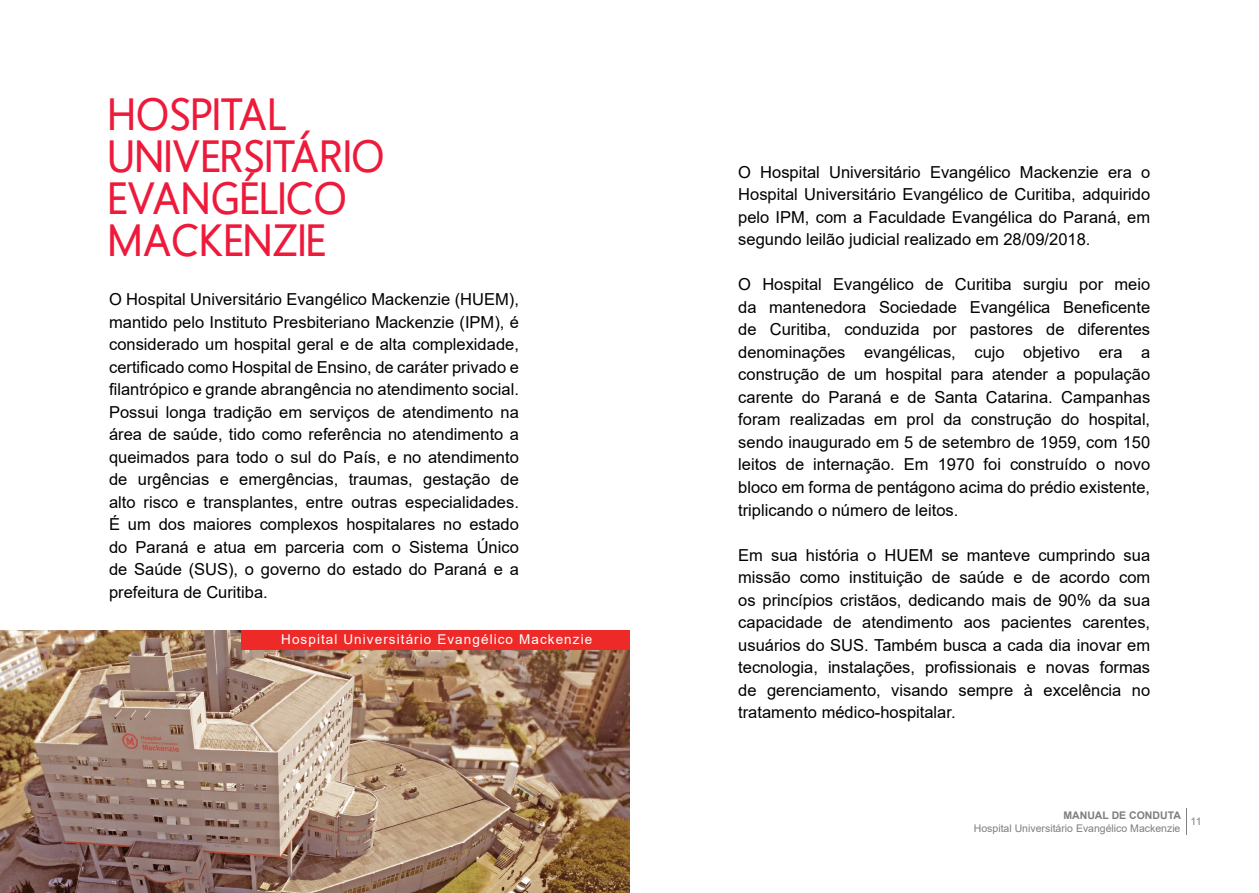
<style>
.page{position:relative;width:1259px;height:893px;background:#fff}
.page>*{position:absolute;margin:0;border:0;box-sizing:border-box;transform-origin:0 0}
.t1{font:700 45px/42px "Homizio";letter-spacing:.05em;color:#ed1a3b}
.t2{font:16.5px/22.5px "Arial";color:#000;text-align:justify}
.t3{font:13.5px "Arial";letter-spacing:.08em;color:#fff}
.t4{font:10.5px "Arial";color:#807e7e}
.t5{font:700 10.5px "Arial";color:#807e7e}
.t6{font:10.5px "Arial";color:#7f8080}
</style>
<div class="page">
<svg style="left:1186px;top:808px;width:1px;height:27px"></svg>
<img style="left:0;top:630px;width:629px;height:263px">
<div style="left:241px;top:630px;width:388px;height:20px;background:#ee2a29"></div>
<h1 class="t1" style="left:109px;top:93px;width:277px">HOSPITAL<br>UNIVERSITÁRIO<br>EVANGÉLICO<br>MACKENZIE</h1>
<p class="t2" style="left:109px;top:288px;width:411px">O Hospital Universitário Evangélico Mackenzie (HUEM), mantido pelo Instituto Presbiteriano Mackenzie (IPM), é considerado um hospital geral e de alta complexidade, certificado como Hospital de Ensino, de caráter privado e filantrópico e grande abrangência no atendimento social.<br>Possui longa tradição em serviços de atendimento na área de saúde, tido como referência no atendimento a queimados para todo o sul do País, e no atendimento de urgências e emergências, traumas, gestação de alto risco e transplantes, entre outras especialidades.<br>É um dos maiores complexos hospitalares no estado do Paraná e atua em parceria com o Sistema Único de Saúde (SUS), o governo do estado do Paraná e a prefeitura de Curitiba.</p>
<p class="t3" style="left:281px;top:630px;width:312px">Hospital Universitário Evangélico Mackenzie</p>
<p class="t2" style="left:738px;top:161px;width:413px">O Hospital Universitário Evangélico Mackenzie era o Hospital Universitário Evangélico de Curitiba, adquirido pelo IPM, com a Faculdade Evangélica do Paraná, em segundo leilão judicial realizado em 28/09/2018.</p>
<p class="t2" style="left:738px;top:273px;width:413px">O Hospital Evangélico de Curitiba surgiu por meio da mantenedora Sociedade Evangélica Beneficente de Curitiba, conduzida por pastores de diferentes denominações evangélicas, cujo objetivo era a construção de um hospital para atender a população carente do Paraná e de Santa Catarina. Campanhas foram realizadas em prol da construção do hospital, sendo inaugurado em 5 de setembro de 1959, com 150 leitos de internação. Em 1970 foi construído o novo bloco em forma de pentágono acima do prédio existente, triplicando o número de leitos.</p>
<p class="t2" style="left:738px;top:543px;width:413px">Em sua história o HUEM se manteve cumprindo sua missão como instituição de saúde e de acordo com os princípios cristãos, dedicando mais de 90% da sua capacidade de atendimento aos pacientes carentes, usuários do SUS. Também busca a cada dia inovar em tecnologia, instalações, profissionais e novas formas de gerenciamento, visando sempre à excelência no tratamento médico-hospitalar.</p>
<p class="t5" style="left:1063px;top:808px;width:119px">MANUAL DE CONDUTA</p>
<p class="t4" style="left:974px;top:821px;width:208px">Hospital Universitário Evangélico Mackenzie</p>
<p class="t6" style="left:1190px;top:814px;width:12px">11</p>
</div>
